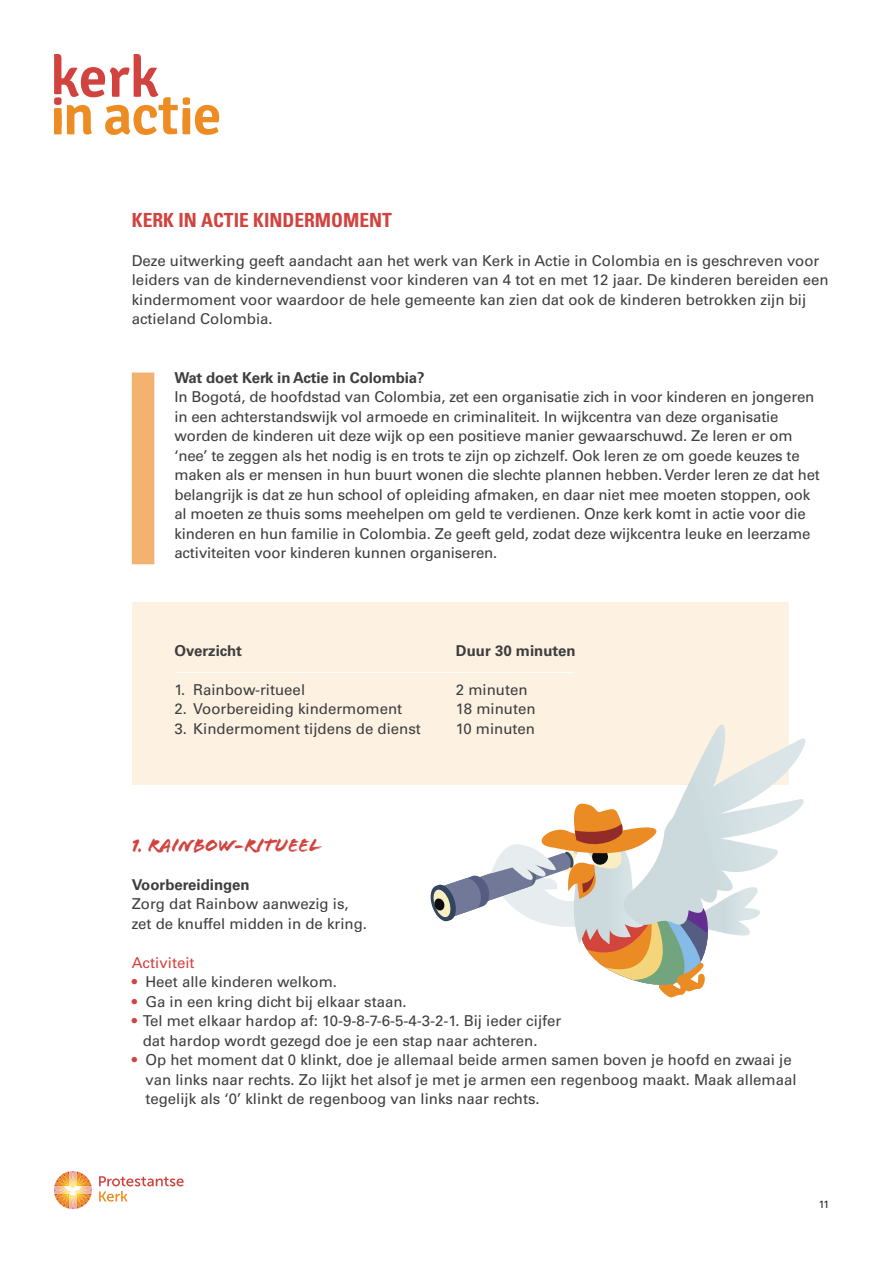
<style>
.page{position:relative;width:893px;height:1263px;background:#fff}
.page>*{position:absolute;margin:0;border:0;box-sizing:border-box;transform-origin:0 0}
.t1{font:700 condensed 19.5px "Univers LT Std";color:#d2433f}
.t2{font:19.5px "Flood Std";color:#d2433f}
.t3{font:15px/19.5px "Univers LT Std";color:#3e3e3f}
.t4{font:700 15px "Univers LT Std";letter-spacing:-.01em;color:#3e3e3f}
.t5{font:15px "Univers LT Std";color:#d2433f}
.t6{font:10.5px "Univers LT Std";color:#231f20}
.s1{color:#d2433f}
</style>
<div class="page">
<svg style="left:99px;top:1176px;width:85px;height:26px"></svg>
<svg style="left:54px;top:1171px;width:38px;height:38px"></svg>
<svg style="left:54px;top:54px;width:165px;height:81px"></svg>
<div style="left:132px;top:602px;width:656px;height:182px;background:#fdf1e2"></div>
<hr style="left:175px;top:672px;width:399px;height:1px;background:#fff">
<svg style="left:429px;top:724px;width:376px;height:274px"></svg>
<div style="left:132px;top:372px;width:22px;height:192px;background:#f4b270"></div>
<p class="t1" style="left:132px;top:208px;width:262px">KERK IN ACTIE KINDERMOMENT</p>
<p class="t3" style="left:132px;top:251px;width:698px">Deze uitwerking geeft aandacht aan het werk van Kerk in Actie in Colombia en is geschreven voor leiders van de kindernevendienst voor kinderen van 4 tot en met 12 jaar. De kinderen bereiden een kindermoment voor waardoor de hele gemeente kan zien dat ook de kinderen betrokken zijn bij actieland Colombia.</p>
<p class="t4" style="left:174px;top:369px;width:252px">Wat doet Kerk in Actie in Colombia?</p>
<p class="t3" style="left:174px;top:387px;width:647px">In Bogotá, de hoofdstad van Colombia, zet een organisatie zich in voor kinderen en jongeren in een achterstandswijk vol armoede en criminaliteit. In wijkcentra van deze organisatie worden de kinderen uit deze wijk op een positieve manier gewaarschuwd. Ze leren er om ‘nee’ te zeggen als het nodig is en trots te zijn op zichzelf. Ook leren ze om goede keuzes te maken als er mensen in hun buurt wonen die slechte plannen hebben. Verder leren ze dat het belangrijk is dat ze hun school of opleiding afmaken, en daar niet mee moeten stoppen, ook al moeten ze thuis soms meehelpen om geld te verdienen. Onze kerk komt in actie voor die kinderen en hun familie in Colombia. Ze geeft geld, zodat deze wijkcentra leuke en leerzame activiteiten voor kinderen kunnen organiseren.</p>
<p class="t4" style="left:174px;top:642px;width:69px">Overzicht</p>
<p class="t4" style="left:456px;top:642px;width:121px">Duur 30 minuten</p>
<p class="t3" style="left:174px;top:680px;width:132px">1. Rainbow-ritueel</p>
<p class="t3" style="left:456px;top:680px;width:73px">2 minuten</p>
<p class="t3" style="left:174px;top:699px;width:229px">2. Voorbereiding kindermoment</p>
<p class="t3" style="left:456px;top:699px;width:81px">18 minuten</p>
<p class="t3" style="left:174px;top:719px;width:248px">3. Kindermoment tijdens de dienst</p>
<p class="t3" style="left:456px;top:719px;width:81px">10 minuten</p>
<p class="t2" style="left:132px;top:834px;width:191px">1. RAINBOW-RITUEEL</p>
<p class="t4" style="left:132px;top:876px;width:119px">Voorbereidingen</p>
<p class="t3" style="left:132px;top:894px;width:218px">Zorg dat Rainbow aanwezig is,</p>
<p class="t3" style="left:132px;top:914px;width:237px">zet de knuffel midden in de kring.</p>
<p class="t5" style="left:132px;top:954px;width:64px">Activiteit</p>
<p class="t3" style="left:132px;top:972px;width:207px"><span class="s1">•</span> Heet alle kinderen welkom.</p>
<p class="t3" style="left:132px;top:992px;width:276px"><span class="s1">•</span> Ga in een kring dicht bij elkaar staan.</p>
<p class="t3" style="left:143px;top:1011px;width:420px;text-indent:-11px"><span class="s1">•</span> Tel met elkaar hardop af: 10-9-8-7-6-5-4-3-2-1. Bij ieder cijfer dat hardop wordt gezegd doe je een stap naar achteren.</p>
<p class="t3" style="left:145px;top:1050px;width:653px;text-indent:-14px"><span class="s1">•</span> Op het moment dat 0 klinkt, doe je allemaal beide armen samen boven je hoofd en zwaai je van links naar rechts. Zo lijkt het alsof je met je armen een regenboog maakt. Maak allemaal tegelijk als ‘0’ klinkt de regenboog van links naar rechts.</p>
<p class="t6" style="left:819px;top:1198px;width:12px">11</p>
</div>
